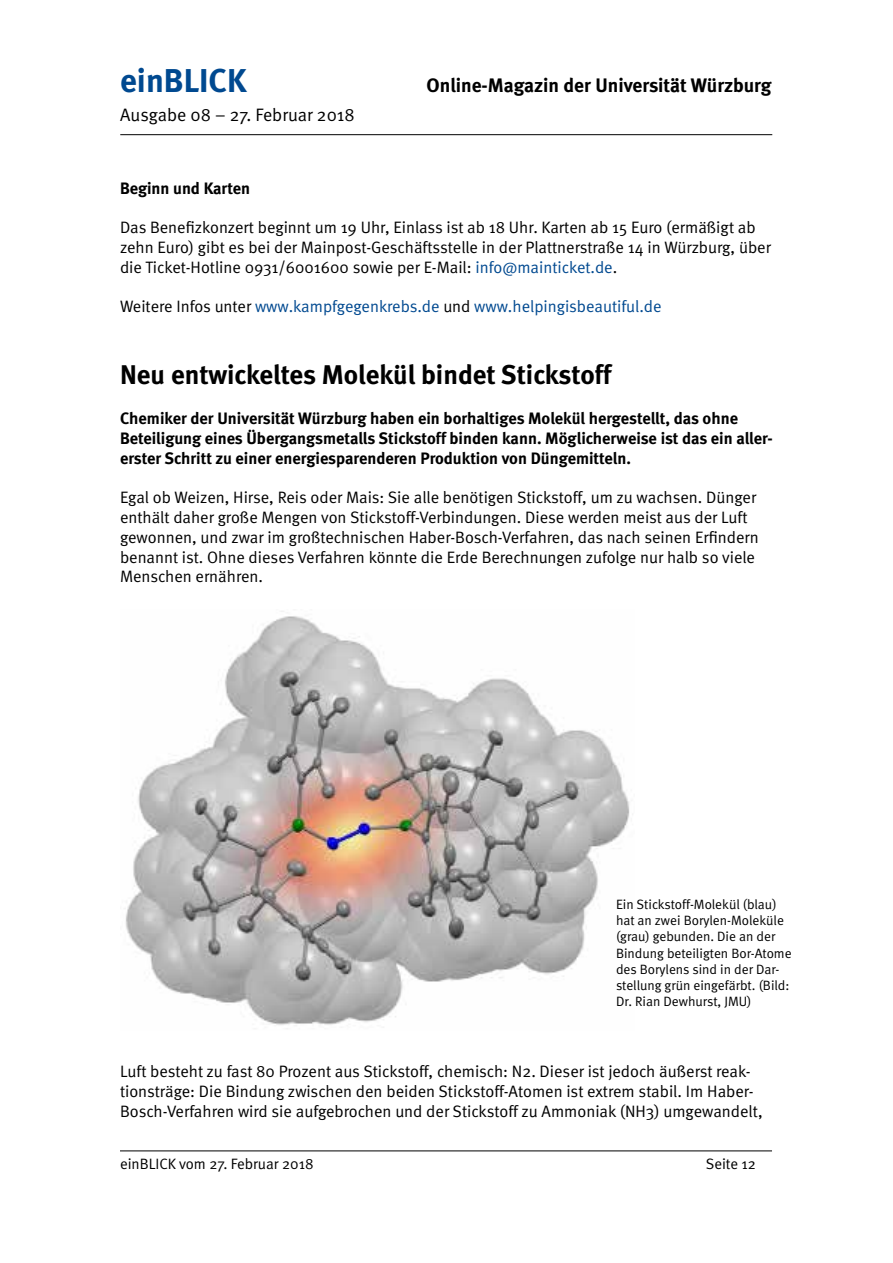
<style>
.page{position:relative;width:893px;height:1263px;background:#fff}
.page>*{position:absolute;margin:0;border:0;box-sizing:border-box;transform-origin:0 0}
.t1{font:700 33px "Meta";color:#004990}
.t2{font:700 27px "Meta";color:#000}
.t3{font:700 19.5px "Meta";color:#000}
.t4{font:18px "Meta Normal";color:#000}
.t5{font:16.5px/19.8px "Meta Normal";color:#000}
.t6{font:700 16.5px/19.8px "Meta";color:#000}
.t7{font:16.5px "Meta Normal";color:#004990}
.t8{font:15px "Meta Normal";color:#000}
.t9{font:13.5px/16.2px "Meta Normal";color:#000}
.s1{color:#004990}
.s2{color:#000}
</style>
<div class="page">
<hr style="left:120px;top:134px;width:652px;height:1px;background:#000">
<hr style="left:120px;top:1150px;width:652px;height:1px;background:#000">
<img style="left:125px;top:611px;width:505px;height:418px">
<h1 class="t1" style="left:120px;top:61px;width:128px">einBLICK</h1>
<p class="t3" style="left:427px;top:74px;width:346px">Online-Magazin der Universität Würzburg</p>
<p class="t4" style="left:120px;top:105px;width:236px">Ausgabe 08 – 27. Februar 2018</p>
<p class="t6" style="left:120px;top:178px;width:132px">Beginn und Karten</p>
<p class="t5" style="left:120px;top:217px;width:652px">Das Benefizkonzert beginnt um 19 Uhr, Einlass ist ab 18 Uhr. Karten ab 15 Euro (ermäßigt ab zehn Euro) gibt es bei der Mainpost-Geschäftsstelle in der Plattnerstraße 14 in Würzburg, über die Ticket-Hotline 0931/6001600 sowie per E-Mail: <span class="s1">info@mainticket.de</span>.</p>
<p class="t7" style="left:120px;top:297px;width:543px"><span class="s2">Weitere Infos unter</span> www.kampfgegenkrebs.de <span class="s2">und</span> www.helpingisbeautiful.de</p>
<h2 class="t2" style="left:120px;top:359px;width:493px">Neu entwickeltes Molekül bindet Stickstoff</h2>
<p class="t6" style="left:120px;top:408px;width:654px">Chemiker der Universität Würzburg haben ein borhaltiges Molekül hergestellt, das ohne<br>Beteiligung eines Übergangsmetalls Stickstoff binden kann. Möglicherweise ist das ein aller&shy;erster Schritt zu einer energiesparenderen Produktion von Düngemitteln.</p>
<p class="t5" style="left:120px;top:487px;width:640px">Egal ob Weizen, Hirse, Reis oder Mais: Sie alle benötigen Stickstoff, um zu wachsen. Dünger enthält daher große Mengen von Stickstoff-Verbindungen. Diese werden meist aus der Luft gewonnen, und zwar im großtechnischen Haber-Bosch-Verfahren, das nach seinen Erfindern benannt ist. Ohne dieses Verfahren könnte die Erde Berechnungen zufolge nur halb so viele Menschen ernähren.</p>
<p class="t9" style="left:616px;top:896px;width:177px">Ein Stickstoff-Molekül (blau) hat an zwei Borylen-Moleküle (grau) gebunden. Die an der<br>Bindung beteiligten Bor-Atome des Borylens sind in der Dar&shy;stellung grün eingefärbt. (Bild:<br>Dr. Rian Dewhurst, JMU)</p>
<p class="t5" style="left:120px;top:1061px;width:644px">Luft besteht zu fast 80 Prozent aus Stickstoff, chemisch: N2. Dieser ist jedoch äußerst reak&shy;tionsträge: Die Bindung zwischen den beiden Stickstoff-Atomen ist extrem stabil. Im Haber-<br>Bosch-Verfahren wird sie aufgebrochen und der Stickstoff zu Ammoniak (NH3) umgewandelt,</p>
<p class="t8" style="left:120px;top:1155px;width:195px">einBLICK vom 27. Februar 2018</p>
<p class="t8" style="left:706px;top:1155px;width:52px">Seite 12</p>
</div>
